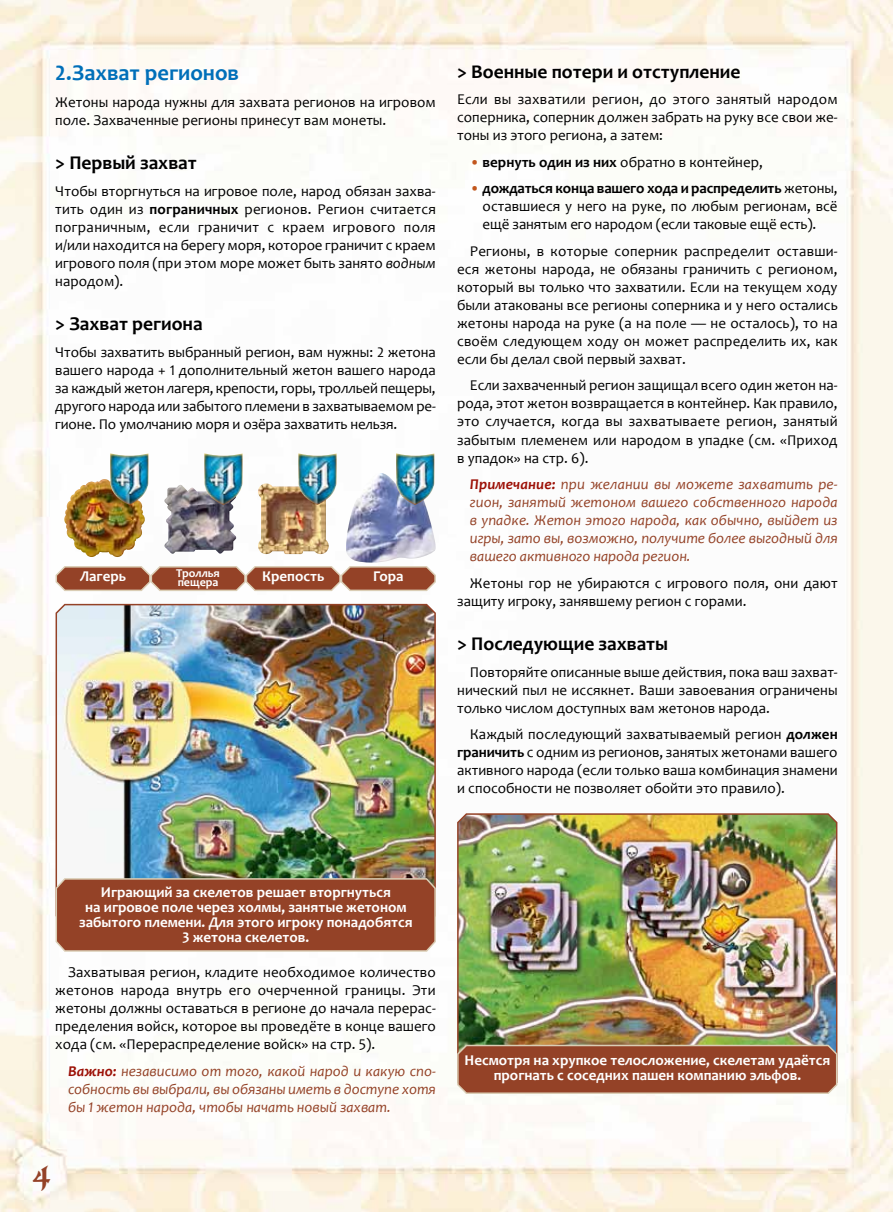
<style>
.page{position:relative;width:893px;height:1212px;background:#fff}
.page>*{position:absolute;margin:0;border:0;box-sizing:border-box;transform-origin:0 0}
.t1{font:27px "Vinque";color:#944227}
.t2{font:700 22.5px "Candara";color:#006fb9}
.t3{font:700 19.5px "Candara";color:#000}
.t4{font:15px/18px "Candara";color:#000;text-align:justify}
.t5{font:italic 15px/18px "Candara";color:#944227;text-align:justify}
.t6{font:700 15px/15px "Candara";color:#fff;text-align:center}
.t7{font:700 12px/9px "Candara";color:#fff}
.s1{font-weight:700}
.s2{font-style:italic}
.s3{color:#c2571d}
.s4{font-weight:700;color:#9c1006}
</style>
<div class="page">
<img style="left:0;top:0;width:893px;height:1212px">
<img style="left:55px;top:602px;width:382px;height:275px">
<svg style="left:55px;top:877px;width:382px;height:75px;background:#974b31"></svg>
<img style="left:456px;top:812px;width:382px;height:231px">
<svg style="left:456px;top:1043px;width:382px;height:52px;background:#9a5237"></svg>
<svg style="left:55px;top:565px;width:382px;height:27px;background:#ab6d56"></svg>
<img style="left:164px;top:485px;width:72px;height:69px">
<img style="left:346px;top:473px;width:90px;height:89px">
<img style="left:258px;top:483px;width:57px;height:71px">
<img style="left:65px;top:479px;width:38px;height:37px">
<img style="left:110px;top:453px;width:38px;height:52px">
<img style="left:204px;top:453px;width:38px;height:52px">
<img style="left:298px;top:453px;width:39px;height:52px">
<img style="left:396px;top:453px;width:38px;height:52px">
<h2 class="t2" style="left:55px;top:59px;width:185px">2.Захват регионов</h2>
<p class="t4" style="left:55px;top:93px;width:382px">Жетоны народа нужны для захвата регионов на игровом поле. Захваченные регионы принесут вам монеты.</p>
<h3 class="t3" style="left:55px;top:151px;width:143px">&gt; Первый захват</h3>
<p class="t4" style="left:55px;top:182px;width:382px">Чтобы вторгнуться на игровое поле, народ обязан захва&shy;тить один из <span class="s1">пограничных</span> регионов. Регион считается пограничным, если граничит с краем игрового поля и/или находится на берегу моря, которое граничит с краем игрового поля (при этом море может быть занято <span class="s2">водным </span>народом).</p>
<h3 class="t3" style="left:55px;top:312px;width:149px">&gt; Захват региона</h3>
<p class="t4" style="left:55px;top:343px;width:382px">Чтобы захватить выбранный регион, вам нужны: 2 жетона вашего народа + 1 дополнительный жетон вашего народа за каждый жетон лагеря, крепости, горы, тролльей пещеры, другого народа или забытого племени в захватываемом ре&shy;гионе. По умолчанию моря и озёра захватить нельзя.</p>
<p class="t6" style="left:80px;top:569px;width:47px">Лагерь</p>
<p class="t7" style="left:176px;top:568px;width:45px">Троллья пещера</p>
<p class="t6" style="left:262px;top:569px;width:64px">Крепость</p>
<p class="t6" style="left:373px;top:569px;width:32px">Гора</p>
<h3 class="t3" style="left:457px;top:59px;width:285px">&gt; Военные потери и отступление</h3>
<p class="t4" style="left:457px;top:90px;width:382px">Если вы захватили регион, до этого занятый народом соперника, соперник должен забрать на руку все свои же&shy;тоны из этого региона, а затем:</p>
<p class="t4" style="left:470px;top:153px;width:294px"><span class="s3">•</span> <span class="s1">вернуть один из них</span> обратно в контейнер,</p>
<p class="t4" style="left:483px;top:179px;width:357px;text-indent:-13px"><span class="s3">•</span> <span class="s1">дождаться конца вашего хода и распределить</span> жетоны, оставшиеся у него на руке, по любым регионам, всё ещё занятым его народом (если таковые ещё есть).</p>
<p class="t4" style="left:457px;top:242px;width:382px;text-indent:13px">Регионы, в которые соперник распределит оставши&shy;еся жетоны народа, не обязаны граничить с регионом, который вы только что захватили. Если на текущем ходу были атакованы все регионы соперника и у него остались жетоны народа на руке (а на поле — не осталось), то на своём следующем ходу он может распределить их, как если бы делал свой первый захват.</p>
<p class="t4" style="left:457px;top:376px;width:382px;text-indent:13px">Если захваченный регион защищал всего один жетон на&shy;рода, этот жетон возвращается в контейнер. Как правило, это случается, когда вы захватываете регион, занятый забытым племенем или народом в упадке (см. «Приход в упадок» на стр. 6).</p>
<p class="t5" style="left:470px;top:475px;width:369px"><span class="s4">Примечание:</span> при желании вы можете захватить ре&shy;гион, занятый жетоном вашего собственного народа в упадке. Жетон этого народа, как обычно, выйдет из игры, зато вы, возможно, получите более выгодный для вашего активного народа регион.</p>
<p class="t4" style="left:457px;top:573px;width:382px;text-indent:13px">Жетоны гор не убираются с игрового поля, они дают защиту игроку, занявшему регион с горами.</p>
<h3 class="t3" style="left:457px;top:631px;width:213px">&gt; Последующие захваты</h3>
<p class="t4" style="left:457px;top:662px;width:382px;text-indent:13px">Повторяйте описанные выше действия, пока ваш захват&shy;нический пыл не иссякнет. Ваши завоевания ограничены только числом доступных вам жетонов народа.</p>
<p class="t4" style="left:457px;top:725px;width:382px;text-indent:13px">Каждый последующий захватываемый регион <span class="s1">должен граничить</span> с одним из регионов, занятых жетонами вашего активного народа (если только ваша комбинация знамени и способности не позволяет обойти это правило).</p>
<p class="t6" style="left:79px;top:884px;width:335px">Играющий за скелетов решает вторгнуться<br>на игровое поле через холмы, занятые жетоном забытого племени. Для этого игроку понадобятся 3 жетона скелетов.</p>
<p class="t4" style="left:55px;top:963px;width:382px;text-indent:13px">Захватывая регион, кладите необходимое количество жетонов народа внутрь его очерченной границы. Эти жетоны должны оставаться в регионе до начала перерас&shy;пределения войск, которое вы проведёте в конце вашего хода (см. «Перераспределение войск» на стр. 5).</p>
<p class="t5" style="left:68px;top:1062px;width:369px"><span class="s4">Важно:</span> независимо от того, какой народ и какую спо&shy;собность вы выбрали, вы обязаны иметь в доступе хотя бы 1 жетон народа, чтобы начать новый захват.</p>
<h1 class="t1" style="left:33px;top:1159px;width:19px">4</h1>
<p class="t6" style="left:465px;top:1052px;width:367px">Несмотря на хрупкое телосложение, скелетам удаётся прогнать с соседних пашен компанию эльфов.</p>
</div>
